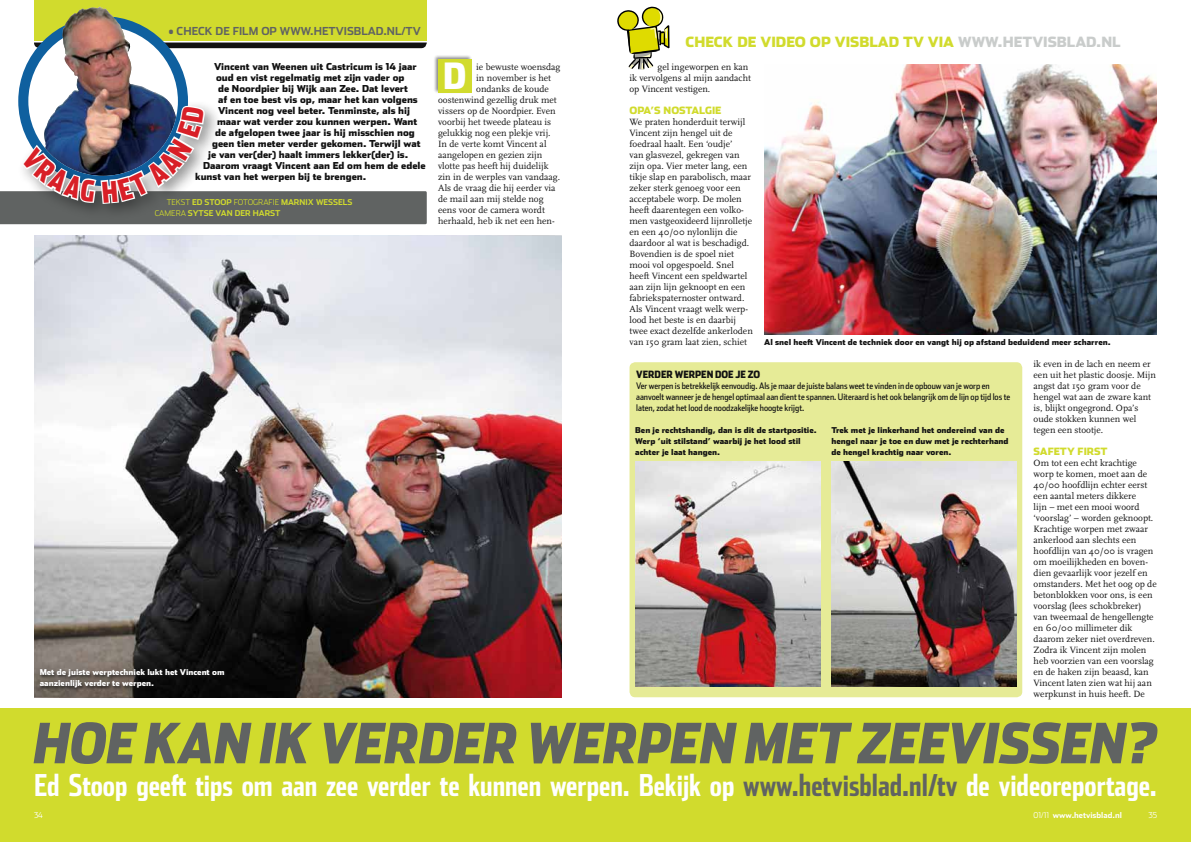
<style>
.page{position:relative;width:1191px;height:842px;background:#fff}
.page>*{position:absolute;margin:0;border:0;box-sizing:border-box;transform-origin:0 0}
.t1{font:italic 900 55px "Stainless Cond";color:#606362}
.t2{font:900 36px "Stainless Cond";color:#fff}
.t3{font:700 30px "Stainless Comp";color:#fff}
.t4{font:900 14px "Stainless";color:#d1db2d}
.t5{font:900 14px "Stainless";color:#c9cccb}
.t6{font:700 11px "Stainless";color:#606362}
.t7{font:900 10px "Stainless";color:#d1db2d}
.t8{font:900 10px "Stainless Cond";color:#121212}
.t9{font:9.5px/11px "Scala";color:#121212}
.t10{font:900 9.5px "Stainless";color:#121212}
.t11{font:9px/11px "Stainless Cond";color:#121212}
.t12{font:900 8px/11px "Stainless";color:#121212}
.t13{font:900 8px/11px "Stainless";color:#fff}
.t14{font:700 8px/11px "Stainless";color:#d1db2d}
.t15{font:700 8px "Stainless";color:#fff}
.t16{font:300 8px "Stainless";color:#fff}
.s1{font-weight:300}
.s2{color:#606362}
</style>
<div class="page">
<div style="left:34px;top:0;width:393px;height:41px;background:#d1db2d"></div>
<svg style="left:34px;top:43px;width:393px;height:5px"></svg>
<svg style="left:24px;top:20px;width:161px;height:160px"></svg>
<div style="left:18px;top:16px;width:170px;height:170px;border:10px solid #0f609f;border-radius:50%"></div>
<img style="left:46px;top:7px;width:129px;height:92px">
<div style="left:15px;top:99px;width:205px;height:122px;background:#121212;opacity:.5"></div>
<div style="left:0;top:708px;width:1191px;height:134px;background:#d1db2d"></div>
<img style="left:34px;top:235px;width:527px;height:462px">
<div style="left:433px;top:55px;width:40px;height:39px;background:#121212;opacity:.5"></div>
<div style="left:438px;top:59px;width:33px;height:33px;background:#d1db2d"></div>
<div style="left:38px;top:668px;width:191px;height:24px;background:#121212;opacity:.75"></div>
<div style="left:629px;top:362px;width:393px;height:335px;background:#e6eb97;border-radius:6px"></div>
<img style="left:635px;top:461px;width:185px;height:225px">
<img style="left:831px;top:461px;width:185px;height:225px">
<img style="left:764px;top:65px;width:393px;height:269px">
<svg style="left:617px;top:6px;width:53px;height:63px"></svg>
<svg style="left:0;top:103px;width:427px;height:122px"></svg>
<p class="t6" style="left:168px;top:25px;width:254px">• CHECK DE FILM OP WWW.HETVISBLAD.NL/TV</p>
<p class="t10" style="left:214px;top:61px;width:204px">Vincent van Weenen uit Castricum is 14 jaar</p>
<p class="t10" style="left:216px;top:72px;width:190px">oud en vist regelmatig met zijn vader op</p>
<p class="t10" style="left:218px;top:83px;width:191px">de Noordpier bij Wijk aan Zee. Dat levert</p>
<p class="t10" style="left:218px;top:94px;width:201px">af en toe best vis op, maar het kan volgens</p>
<p class="t10" style="left:218px;top:105px;width:193px">Vincent nog veel beter. Tenminste, als hij</p>
<p class="t10" style="left:217px;top:116px;width:202px">maar wat verder zou kunnen werpen. Want</p>
<p class="t10" style="left:215px;top:127px;width:201px">de afgelopen twee jaar is hij misschien nog</p>
<p class="t10" style="left:212px;top:138px;width:210px">geen tien meter verder gekomen. Terwijl wat</p>
<p class="t10" style="left:208px;top:149px;width:202px">je van ver(der) haalt immers lekker(der) is.</p>
<p class="t10" style="left:203px;top:160px;width:224px">Daarom vraagt Vincent aan Ed om hem de edele</p>
<p class="t10" style="left:195px;top:171px;width:173px">kunst van het werpen bij te brengen.</p>
<p class="t14" style="left:155px;top:197px;width:199px;text-indent:12px"><span class="s1">TEKST</span> ED STOOP <span class="s1">FOTOGRAFIE</span> MARNIX WESSELS<br><span class="s1">CAMERA</span> SYTSE VAN DER HARST</p>
<h2 class="t2" style="left:443px;top:54px;width:25px">D</h2>
<p class="t9" style="left:476px;top:62px;width:86px">ie bewuste woensdag</p>
<p class="t9" style="left:476px;top:73px;width:76px">in november is het</p>
<p class="t9" style="left:476px;top:84px;width:74px">ondanks de koude</p>
<p class="t9" style="left:438px;top:95px;width:120px">oostenwind gezellig druk met</p>
<p class="t9" style="left:438px;top:106px;width:119px">vissers op de Noordpier. Even</p>
<p class="t9" style="left:438px;top:117px;width:115px">voorbij het tweede plateau is</p>
<p class="t9" style="left:438px;top:128px;width:114px">gelukkig nog een plekje vrij.</p>
<p class="t9" style="left:438px;top:139px;width:110px">In de verte komt Vincent al</p>
<p class="t9" style="left:438px;top:150px;width:106px">aangelopen en gezien zijn</p>
<p class="t9" style="left:438px;top:161px;width:112px">vlotte pas heeft hij duidelijk</p>
<p class="t9" style="left:438px;top:172px;width:123px">zin in de werples van vandaag.</p>
<p class="t9" style="left:438px;top:183px;width:119px">Als de vraag die hij eerder via</p>
<p class="t9" style="left:438px;top:194px;width:107px">de mail aan mij stelde nog</p>
<p class="t9" style="left:438px;top:205px;width:108px">eens voor de camera wordt</p>
<p class="t9" style="left:438px;top:216px;width:118px">herhaald, heb ik net een hen-</p>
<p class="t13" style="left:40px;top:667px;width:186px">Met de juiste werptechniek lukt het Vincent om aanzienlijk verder te werpen.</p>
<h3 class="t4" style="left:685px;top:33px;width:85px">check de vide</h3>
<h3 class="t4" style="left:795px;top:33px;width:50px">o op visb</h3>
<h3 class="t4" style="left:869px;top:33px;width:69px">ladtvvia</h3>
<h3 class="t5" style="left:958px;top:33px;width:15px">www</h3>
<h3 class="t5" style="left:997px;top:33px;width:26px">.hetvisb</h3>
<h3 class="t5" style="left:1067px;top:33px;width:55px">lad.nl</h3>
<p class="t9" style="left:629px;top:62px;width:123px;text-indent:28px">gel ingeworpen en kan ik vervolgens al mijn aandacht op Vincent vestigen.</p>
<p class="t7" style="left:629px;top:104px;width:93px">OPA’S NOSTALGIE</p>
<p class="t9" style="left:629px;top:117px;width:125px">We praten honderduit terwijl<br>Vincent zijn hengel uit de foedraal haalt. Een ‘oudje’<br>van glasvezel, gekregen van zijn opa. Vier meter lang, een tikje slap en parabolisch, maar zeker sterk genoeg voor een acceptabele worp. De molen heeft daarentegen een volko&shy;men vastgeoxideerd lijnrolletje en een 40/00 nylonlijn die daardoor al wat is beschadigd.<br>Bovendien is de spoel niet mooi vol opgespoeld. Snel heeft Vincent een speldwartel aan zijn lijn geknoopt en een fabriekspaternoster ontward.<br>Als Vincent vraagt welk werp&shy;lood het beste is en daarbij twee exact dezelfde ankerloden van 150 gram laat zien, schiet</p>
<p class="t12" style="left:764px;top:337px;width:348px">Al snel heeft Vincent de techniek door en vangt hij op afstand beduidend meer scharren.</p>
<p class="t8" style="left:636px;top:368px;width:125px">VERDER WERPEN DOE JE ZO</p>
<p class="t11" style="left:636px;top:380px;width:375px">Ver werpen is betrekkelijk eenvoudig. Als je maar de juiste balans weet te vinden in de opbouw van je worp en aanvoelt wanneer je de hengel optimaal aan dient te spannen. Uiteraard is het ook belangrijk om de lijn op tijd los te laten, zodat het lood de noodzakelijke hoogte krijgt.</p>
<p class="t12" style="left:831px;top:425px;width:178px">Trek met je linkerhand het ondereind van de hengel naar je toe en duw met je rechterhand de hengel krachtig naar voren.</p>
<p class="t12" style="left:635px;top:425px;width:183px">Ben je rechtshandig, dan is dit de startpositie.<br>Werp ‘uit stilstand’ waarbij je het lood stil achter je laat hangen.</p>
<p class="t9" style="left:1033px;top:359px;width:124px">ik even in de lach en neem er een uit het plastic doosje. Mijn angst dat 150 gram voor de hengel wat aan de zware kant is, blijkt ongegrond. Opa’s oude stokken kunnen wel tegen een stootje.</p>
<p class="t7" style="left:1033px;top:445px;width:75px">SAFETY FIRST</p>
<p class="t9" style="left:1033px;top:458px;width:125px">Om tot een echt krachtige worp te komen, moet aan de<br>40/00 hoofdlijn echter eerst een aantal meters dikkere<br>lijn – met een mooi woord ‘voorslag’ – worden geknoopt.<br>Krachtige worpen met zwaar ankerlood aan slechts een hoofdlijn van 40/00 is vragen om moeilijkheden en boven&shy;dien gevaarlijk voor jezelf en omstanders. Met het oog op de betonblokken voor ons, is een voorslag (lees schokbreker) van tweemaal de hengellengte en 60/00 millimeter dik daarom zeker niet overdreven.<br>Zodra ik Vincent zijn molen heb voorzien van een voorslag en de haken zijn beaasd, kan<br>Vincent laten zien wat hij aan werpkunst in huis heeft. De</p>
<h1 class="t1" style="left:34px;top:709px;width:1124px">HOE KAN IK VERDER WERPEN MET ZEEVISSEN?</h1>
<h3 class="t3" style="left:34px;top:767px;width:1124px">Ed Stoop geeft tips om aan zee verder te kunnen werpen. Bekijk op <span class="s2">www.hetvisblad.nl/tv</span> de videoreportage.</h3>
<p class="t15" style="left:1033px;top:810px;width:90px"><span class="s1">01/11</span> www.hetvisblad.nl</p>
<p class="t16" style="left:1148px;top:811px;width:10px">35</p>
<p class="t16" style="left:34px;top:811px;width:10px">34</p>
</div>
